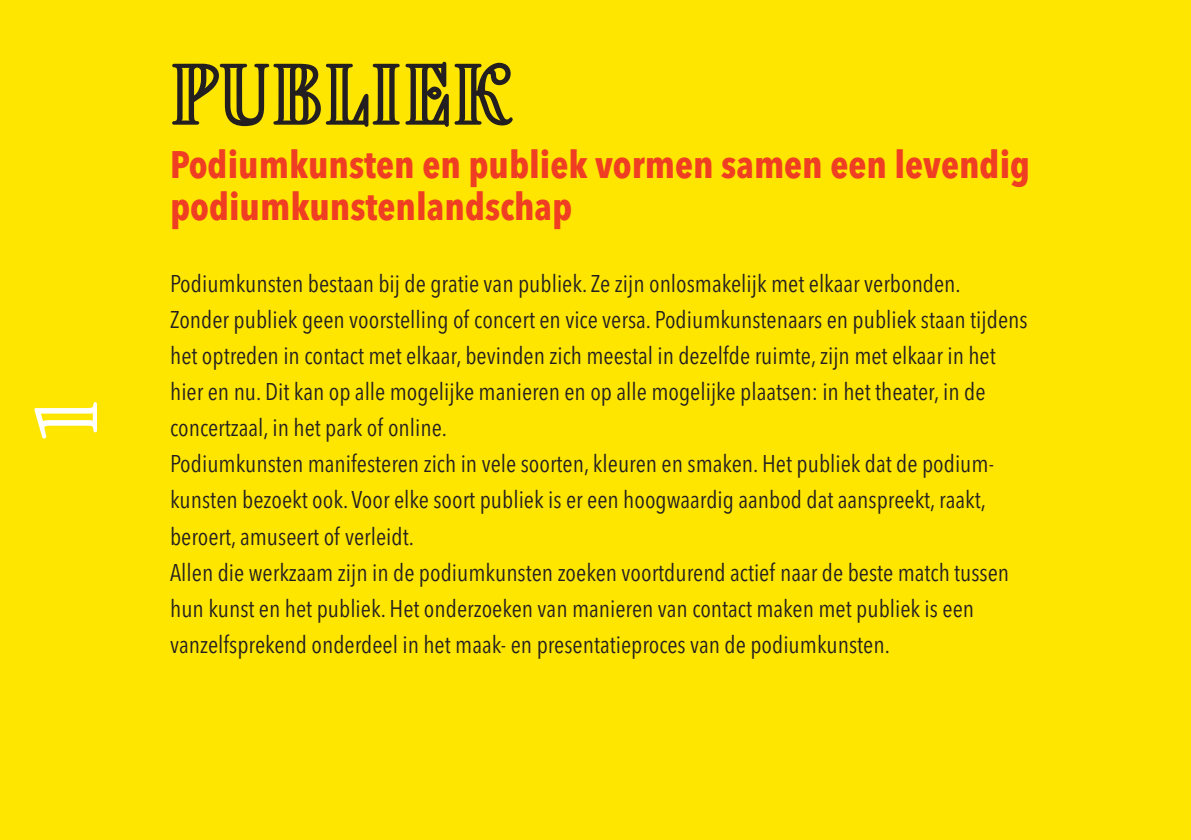
<style>
.page{position:relative;width:1191px;height:840px;background:#fff}
.page>*{position:absolute;margin:0;border:0;box-sizing:border-box;transform-origin:0 0}
.t1{font:78px "Goldpicker Line";letter-spacing:.025em;color:#231f20}
.t2{font:78px "Goldpicker Line";color:#fff}
.t3{font:700 38px/42px "Avenir Next Condensed";color:#ef3e22}
.t4{font:24px/36px "Avenir Next Condensed";color:#231f20}
</style>
<div class="page">
<div style="left:0;top:0;width:1191px;height:839px;background:#ffe601"></div>
<h1 class="t2" style="left:24px;top:438px;width:39px;rotate:-90deg">1</h1>
<h1 class="t1" style="left:170px;top:52px;width:343px">Publiek</h1>
<h2 class="t3" style="left:170px;top:143px;width:861px">Podiumkunsten en publiek vormen samen een levendig podiumkunstenlandschap</h2>
<p class="t4" style="left:170px;top:264px;width:859px">Podiumkunsten bestaan bĳ de gratie van publiek.Ze zĳn onlosmakelĳk met elkaar verbonden.<br>Zonder publiek geen voorstelling of concert en vice versa. Podiumkunstenaars en publiek staan tĳdens het optreden in contact met elkaar, bevinden zich meestal in dezelfde ruimte,zĳn met elkaar in het hier en nu. Dit kan op alle mogelĳke manieren en op alle mogelĳke plaatsen: in het theater, in de concertzaal, in het park of online.<br>Podiumkunsten manifesteren zich in vele soorten, kleuren en smaken. Het publiek dat de podium&shy;kunsten bezoekt ook. Voor elke soort publiek is er een hoogwaardig aanbod dat aanspreekt, raakt, beroert, amuseert of verleidt.<br>Allen die werkzaam zĳn in de podiumkunsten zoeken voortdurend actief naar de beste match tussen hun kunst en het publiek. Het onderzoeken van manieren van contact maken met publiek is een vanzelfsprekend onderdeel in het maak- en presentatieproces van de podiumkunsten.</p>
</div>
